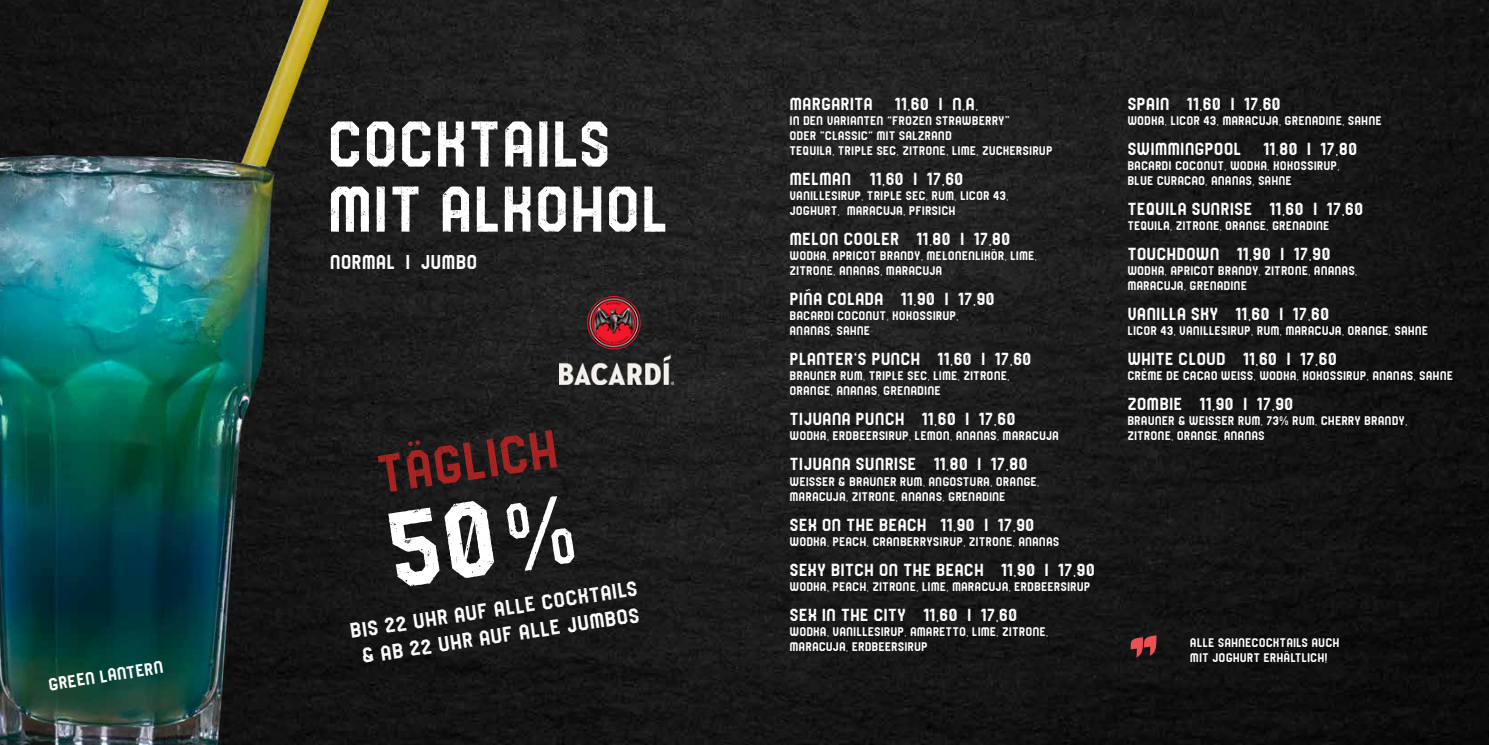
<style>
.page{position:relative;width:1489px;height:745px;background:#fff}
.page>*{position:absolute;margin:0;border:0;box-sizing:border-box;transform-origin:0 0}
.t1{font:64.75px/65px "Douglas Calgury Block";color:#fff}
.t2{font:53.62px "Douglas Calgury Block";color:#a72422}
.t3{font:21.12px/26.4px "Douglas Calgury Block";color:#fff;text-align:center}
.t4{font:20px "Douglas Calgury Block";color:#fff}
.t5{font:17.5px "Douglas Calgury Block";color:#fff}
.t6{font:12.5px/15px "Douglas Calgury Block";color:#fff}
</style>
<div class="page">
<img style="left:389px;top:0;width:1099px;height:744px">
<img style="left:0;top:0;width:389px;height:744px">
<svg style="left:1130px;top:634px;width:26px;height:23px"></svg>
<img style="left:559px;top:296px;width:114px;height:88px">
<svg style="left:388px;top:494px;width:187px;height:93px;background:#191919"></svg>
<h3 class="t5" style="left:47px;top:672px;width:117px;rotate:-9deg">GREEN LANTERN</h3>
<h1 class="t1" style="left:327px;top:109px;width:343px">COCKTAILS<br>MIT ALKOHOL</h1>
<h3 class="t4" style="left:330px;top:248px;width:149px">NORMAL I JUMBO</h3>
<h2 class="t2" style="left:372px;top:437px;width:184px;rotate:-8deg">TÄGLICH</h2>
<h3 class="t3" style="left:348px;top:615px;width:292px;rotate:-8deg">BIS 22 UHR AUF ALLE COCKTAILS &amp; AB 22 UHR AUF ALLE JUMBOS</h3>
<h3 class="t5" style="left:789px;top:92px;width:191px">MARGARITA 11,60 I N.A.</h3>
<p class="t6" style="left:789px;top:113px;width:264px">IN DEN VARIANTEN “FROZEN STRAWBERRY”<br>ODER “CLASSIC“ MIT SALZRAND<br>TEQUILA, TRIPLE SEC, ZITRONE, LIME, ZUCKERSIRUP</p>
<h3 class="t5" style="left:789px;top:167px;width:175px">MELMAN 11,60 I 17,60</h3>
<p class="t6" style="left:789px;top:188px;width:221px">VANILLESIRUP, TRIPLE SEC, RUM, LICOR 43,<br>JOGHURT, MARACUJA, PFIRSICH</p>
<h3 class="t5" style="left:789px;top:227px;width:222px">MELON COOLER 11.80 I 17,80</h3>
<p class="t6" style="left:789px;top:248px;width:249px">WODKA, APRICOT BRANDY, MELONENLIKÖR, LIME,<br>ZITRONE, ANANAS, MARACUJA</p>
<h3 class="t5" style="left:789px;top:287px;width:207px">PIÑA COLADA 11,90 I 17,90</h3>
<p class="t6" style="left:789px;top:308px;width:171px">BACARDI COCONUT, KOKOSSIRUP,<br>ANANAS, SAHNE</p>
<h3 class="t5" style="left:789px;top:347px;width:243px">PLANTER‘S PUNCH 11,60 I 17,60</h3>
<p class="t6" style="left:789px;top:368px;width:222px">BRAUNER RUM, TRIPLE SEC, LIME, ZITRONE,<br>ORANGE, ANANAS, GRENADINE</p>
<h3 class="t5" style="left:789px;top:407px;width:228px">TIJUANA PUNCH 11,60 I 17,60</h3>
<p class="t6" style="left:789px;top:428px;width:271px">WODKA, ERDBEERSIRUP, LEMON, ANANAS, MARACUJA</p>
<h3 class="t5" style="left:789px;top:452px;width:240px">TIJUANA SUNRISE 11.80 I 17,80</h3>
<p class="t6" style="left:789px;top:473px;width:251px">WEISSER &amp; BRAUNER RUM, ANGOSTURA, ORANGE,<br>MARACUJA, ZITRONE, ANANAS, GRENADINE</p>
<h3 class="t5" style="left:789px;top:512px;width:246px">SEX ON THE BEACH 11,90 I 17,90</h3>
<p class="t6" style="left:789px;top:533px;width:271px">WODKA, PEACH, CRANBERRYSIRUP, ZITRONE, ANANAS</p>
<h3 class="t5" style="left:789px;top:557px;width:307px">SEXY BITCH ON THE BEACH 11,90 I 17,90</h3>
<p class="t6" style="left:789px;top:578px;width:302px">WODKA, PEACH, ZITRONE, LIME, MARACUJA, ERDBEERSIRUP</p>
<h3 class="t5" style="left:789px;top:602px;width:229px">SEX IN THE CITY 11,60 I 17,60</h3>
<p class="t6" style="left:789px;top:623px;width:260px">WODKA, VANILLESIRUP, AMARETTO, LIME, ZITRONE,<br>MARACUJA, ERDBEERSIRUP</p>
<h3 class="t5" style="left:1127px;top:92px;width:155px">SPAIN 11,60 I 17,60</h3>
<p class="t6" style="left:1127px;top:113px;width:256px">WODKA, LICOR 43, MARACUJA, GRENADINE, SAHNE</p>
<h3 class="t5" style="left:1127px;top:137px;width:231px">SWIMMINGPOOL 11.80 I 17,80</h3>
<p class="t6" style="left:1127px;top:158px;width:214px">BACARDI COCONUT, WODKA, KOKOSSIRUP,<br>BLUE CURACAO, ANANAS, SAHNE</p>
<h3 class="t5" style="left:1127px;top:197px;width:238px">TEQUILA SUNRISE 11,60 I 17,60</h3>
<p class="t6" style="left:1127px;top:218px;width:204px">TEQUILA, ZITRONE, ORANGE, GRENADINE</p>
<h3 class="t5" style="left:1127px;top:242px;width:205px">TOUCHDOWN 11,90 I 17,90</h3>
<p class="t6" style="left:1127px;top:263px;width:232px">WODKA, APRICOT BRANDY, ZITRONE, ANANAS,<br>MARACUJA, GRENADINE</p>
<h3 class="t5" style="left:1127px;top:302px;width:204px">VANILLA SKY 11,60 I 17,60</h3>
<p class="t6" style="left:1127px;top:323px;width:302px">LICOR 43, VANILLESIRUP, RUM, MARACUJA, ORANGE, SAHNE</p>
<h3 class="t5" style="left:1127px;top:347px;width:211px">WHITE CLOUD 11,60 I 17,60</h3>
<p class="t6" style="left:1127px;top:368px;width:327px">CRÈME DE CACAO WEISS, WODKA, KOKOSSIRUP, ANANAS, SAHNE</p>
<h3 class="t5" style="left:1127px;top:392px;width:168px">ZOMBIE 11,90 I 17,90</h3>
<p class="t6" style="left:1127px;top:413px;width:282px">BRAUNER &amp; WEISSER RUM, 73% RUM, CHERRY BRANDY,<br>ZITRONE, ORANGE, ANANAS</p>
<p class="t6" style="left:1189px;top:634px;width:151px">ALLE SAHNECOCKTAILS AUCH<br>MIT JOGHURT ERHÄLTLICH!</p>
</div>
